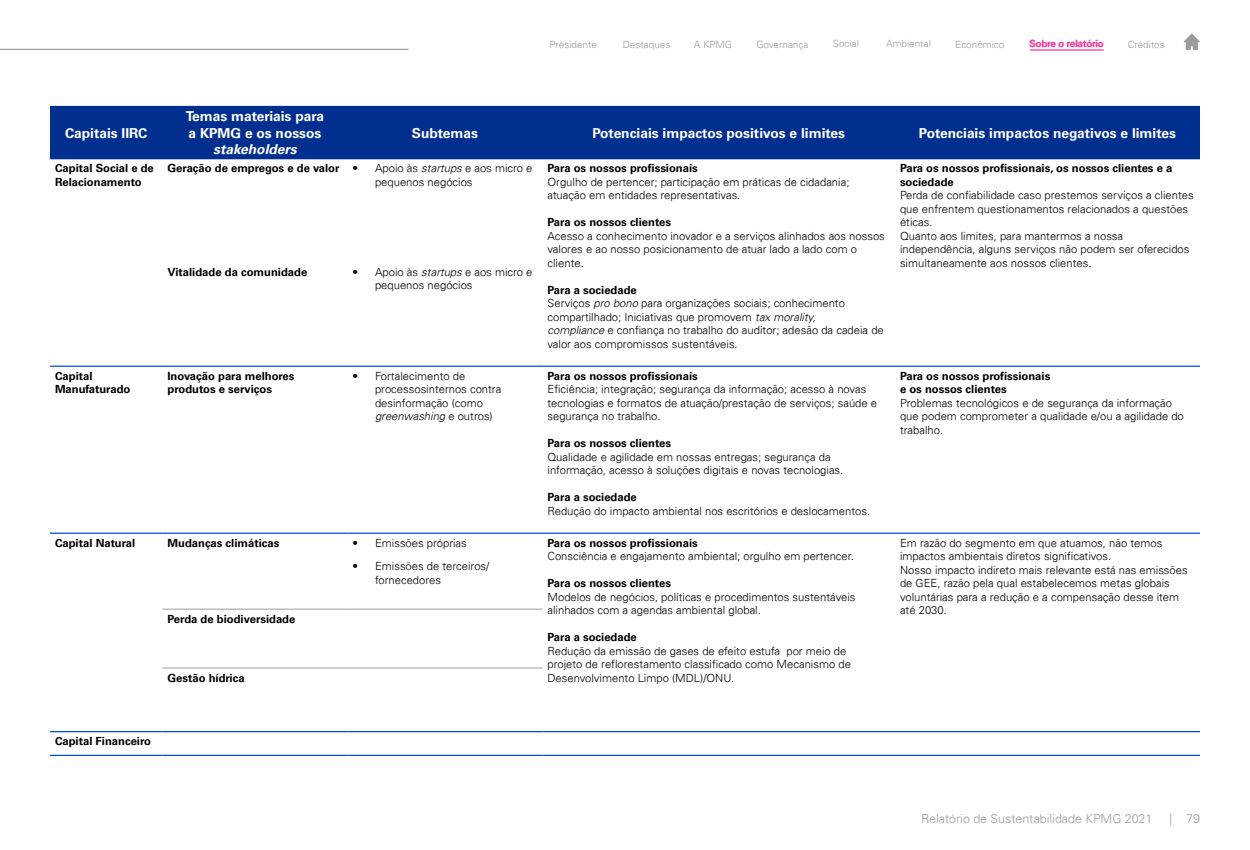
<style>
.page{position:relative;width:1250px;height:850px;background:#fff}
.page>*{position:absolute;margin:0;border:0;box-sizing:border-box;transform-origin:0 0}
.t1{font:700 13.75px/16.5px "Univers 65";color:#fff}
.t2{font:italic 700 13.75px "Univers 65";color:#fff}
.t3{font:300 12.5px "Univers";letter-spacing:-.005em;color:#9d9ba0}
.t4{font:300 11.25px/13.5px "Univers";color:#000}
.t5{font:700 11.25px/13.5px "Univers 65";color:#000}
.t6{font:italic 300 11.25px "Univers 45";color:#000}
.t7{font:300 10px "Univers";letter-spacing:-.005em;color:#9d9ba0}
.t8{font:700 10px "Univers 65";letter-spacing:-.03em;color:#ff329e}
.s1{font-family:"Univers";font-weight:300}
.s2{font-family:"Univers 45";font-style:italic}
.s3{font-family:"Univers";font-style:normal}
</style>
<div class="page">
<hr style="left:0;top:49px;width:408px;height:1px;background:#9d9ba0">
<svg style="left:1184px;top:34px;width:16px;height:16px"></svg>
<div style="left:50px;top:106px;width:1150px;height:53px;background:#002f8f"></div>
<hr style="left:50px;top:366px;width:112px;height:1px;background:#004ae6">
<hr style="left:542px;top:366px;width:353px;height:1px;background:#004ae6">
<hr style="left:895px;top:366px;width:305px;height:1px;background:#004ae6">
<hr style="left:162px;top:366px;width:186px;height:1px;background:#004ae6">
<hr style="left:348px;top:366px;width:194px;height:1px;background:#004ae6">
<hr style="left:50px;top:533px;width:112px;height:1px;background:#004ae6">
<hr style="left:162px;top:533px;width:186px;height:1px;background:#004ae6">
<hr style="left:348px;top:533px;width:194px;height:1px;background:#004ae6">
<hr style="left:542px;top:533px;width:353px;height:1px;background:#004ae6">
<hr style="left:895px;top:533px;width:305px;height:1px;background:#004ae6">
<hr style="left:50px;top:731px;width:112px;height:1px;background:#004ae6">
<hr style="left:542px;top:731px;width:353px;height:1px;background:#004ae6">
<hr style="left:895px;top:731px;width:305px;height:1px;background:#004ae6">
<hr style="left:162px;top:731px;width:186px;height:1px;background:#004ae6">
<hr style="left:348px;top:731px;width:194px;height:1px;background:#004ae6">
<hr style="left:50px;top:755px;width:112px;height:1px;background:#004ae6">
<hr style="left:162px;top:755px;width:186px;height:1px;background:#004ae6">
<hr style="left:348px;top:755px;width:194px;height:1px;background:#004ae6">
<hr style="left:542px;top:755px;width:353px;height:1px;background:#004ae6">
<hr style="left:895px;top:755px;width:305px;height:1px;background:#004ae6">
<hr style="left:162px;top:609px;width:186px;height:1px;background:#9d9ba0">
<hr style="left:348px;top:609px;width:194px;height:1px;background:#9d9ba0">
<hr style="left:162px;top:668px;width:186px;height:1px;background:#9d9ba0">
<hr style="left:348px;top:668px;width:194px;height:1px;background:#9d9ba0">
<hr style="left:1030px;top:49px;width:74px;height:2px;background:#ff329e">
<p class="t1" style="left:65px;top:125px;width:84px">Capitais IIRC</p>
<p class="t1" style="left:186px;top:108px;width:140px">Temas materiais para a KPMG e os nossos</p>
<p class="t2" style="left:213px;top:141px;width:85px">stakeholders</p>
<p class="t7" style="left:550px;top:38px;width:49px">Presidente</p>
<p class="t7" style="left:623px;top:38px;width:49px">Destaques</p>
<p class="t7" style="left:694px;top:38px;width:40px">A KPMG</p>
<p class="t7" style="left:756px;top:38px;width:54px">Governança</p>
<p class="t7" style="left:833px;top:38px;width:27px">Social</p>
<p class="t7" style="left:886px;top:38px;width:46px">Ambiental</p>
<p class="t7" style="left:955px;top:38px;width:51px">Econômico</p>
<p class="t7" style="left:1128px;top:38px;width:39px">Créditos</p>
<p class="t8" style="left:1029px;top:38px;width:76px">Sobre o relatório</p>
<p class="t1" style="left:412px;top:125px;width:68px">Subtemas</p>
<p class="t1" style="left:592px;top:125px;width:254px">Potenciais impactos positivos e limites</p>
<p class="t1" style="left:919px;top:125px;width:259px">Potenciais impactos negativos e limites</p>
<p class="t5" style="left:55px;top:162px;width:100px">Capital Social e de<br>Relacionamento</p>
<p class="t5" style="left:168px;top:162px;width:192px">Geração de empregos e de valor <span class="s1">•</span></p>
<p class="t4" style="left:375px;top:161px;width:159px">Apoio às <span class="s2">startups</span> e aos micro e pequenos negócios</p>
<p class="t5" style="left:548px;top:162px;width:152px">Para os nossos profissionais</p>
<p class="t4" style="left:548px;top:175px;width:303px">Orgulho de pertencer; participação em práticas de cidadania; atuação em entidades representativas.</p>
<p class="t5" style="left:548px;top:216px;width:125px">Para os nossos clientes</p>
<p class="t4" style="left:548px;top:229px;width:339px">Acesso a conhecimento inovador e a serviços alinhados aos nossos valores e ao nosso posicionamento de atuar lado a lado com o cliente.</p>
<p class="t5" style="left:548px;top:283px;width:91px">Para a sociedade</p>
<p class="t4" style="left:548px;top:296px;width:338px">Serviços <span class="s2">pro bono</span> para organizações sociais; conhecimento compartilhado; Iniciativas que promovem <span class="s2">tax morality,<br>compliance</span> e confiança no trabalho do auditor; adesão da cadeia de valor aos compromissos sustentáveis.</p>
<p class="t5" style="left:168px;top:265px;width:141px">Vitalidade da comunidade</p>
<p class="t4" style="left:375px;top:265px;width:159px;text-indent:-22px">• Apoio às <span class="s2">startups</span> e aos micro e pequenos negócios</p>
<p class="t5" style="left:55px;top:369px;width:77px">Capital<br>Manufaturado</p>
<p class="t5" style="left:168px;top:369px;width:128px">Inovação para melhores produtos e serviços</p>
<p class="t4" style="left:375px;top:369px;width:128px;text-indent:-22px">• Fortalecimento de processosinternos contra desinformação (como</p>
<p class="t6" style="left:375px;top:409px;width:119px">greenwashing <span class="s3">e outros)</span></p>
<p class="t5" style="left:548px;top:369px;width:152px">Para os nossos profissionais</p>
<p class="t4" style="left:548px;top:382px;width:331px">Eficiência; integração; segurança da informação; acesso à novas tecnologias e formatos de atuação/prestação de serviços; saúde e segurança no trabalho.</p>
<p class="t5" style="left:548px;top:437px;width:125px">Para os nossos clientes</p>
<p class="t4" style="left:548px;top:450px;width:297px">Qualidade e agilidade em nossas entregas; segurança da informação, acesso à soluções digitais e novas tecnologias.</p>
<p class="t5" style="left:548px;top:491px;width:91px">Para a sociedade</p>
<p class="t4" style="left:548px;top:504px;width:324px">Redução do impacto ambiental nos escritórios e deslocamentos.</p>
<p class="t5" style="left:55px;top:536px;width:82px">Capital Natural</p>
<p class="t5" style="left:168px;top:536px;width:113px">Mudanças climáticas</p>
<p class="t4" style="left:353px;top:536px;width:116px">• Emissões próprias</p>
<p class="t5" style="left:548px;top:536px;width:152px">Para os nossos profissionais</p>
<p class="t4" style="left:548px;top:550px;width:308px">Consciência e engajamento ambiental; orgulho em pertencer.</p>
<p class="t5" style="left:548px;top:577px;width:125px">Para os nossos clientes</p>
<p class="t4" style="left:548px;top:590px;width:310px">Modelos de negócios, políticas e procedimentos sustentáveis alinhados com a agendas ambiental global.</p>
<p class="t5" style="left:548px;top:631px;width:91px">Para a sociedade</p>
<p class="t4" style="left:548px;top:644px;width:305px">Redução da emissão de gases de efeito estufa por meio de projeto de reflorestamento classificado como Mecanismo de<br>Desenvolvimento Limpo (MDL)/ONU.</p>
<p class="t4" style="left:375px;top:560px;width:116px;text-indent:-22px">• Emissões de terceiros/ fornecedores</p>
<p class="t5" style="left:168px;top:612px;width:129px">Perda de biodiversidade</p>
<p class="t5" style="left:168px;top:671px;width:79px">Gestão hídrica</p>
<p class="t5" style="left:900px;top:162px;width:274px">Para os nossos profissionais, os nossos clientes e a sociedade</p>
<p class="t4" style="left:900px;top:188px;width:295px">Perda de confiabilidade caso prestemos serviços a clientes que enfrentem questionamentos relacionados a questões éticas.<br>Quanto aos limites, para mantermos a nossa independência, alguns serviços não podem ser oferecidos simultaneamente aos nossos clientes.</p>
<p class="t5" style="left:900px;top:369px;width:152px">Para os nossos profissionais e os nossos clientes</p>
<p class="t4" style="left:900px;top:396px;width:285px">Problemas tecnológicos e de segurança da informação que podem comprometer a qualidade e/ou a agilidade do trabalho.</p>
<p class="t4" style="left:900px;top:536px;width:289px">Em razão do segmento em que atuamos, não temos impactos ambientais diretos significativos.<br>Nosso impacto indireto mais relevante está nas emissões de GEE, razão pela qual estabelecemos metas globais voluntárias para a redução e a compensação desse item até 2030.</p>
<p class="t5" style="left:55px;top:735px;width:98px">Capital Financeiro</p>
<p class="t3" style="left:921px;top:811px;width:233px">Relatório de Sustentabilidade KPMG 2021</p>
<p class="t3" style="left:1170px;top:811px;width:32px">| 79</p>
</div>
